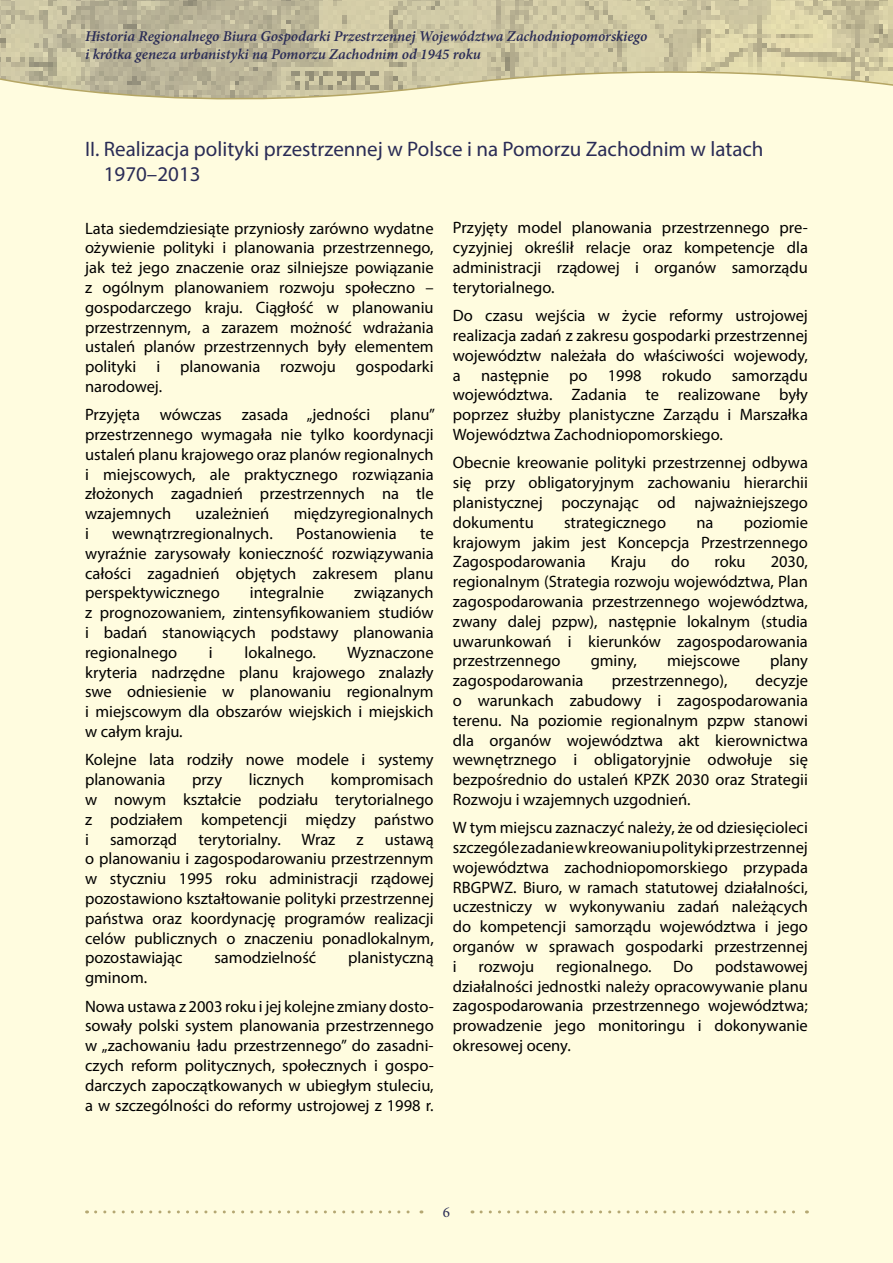
<style>
.page{position:relative;width:893px;height:1263px;background:#fff}
.page>*{position:absolute;margin:0;border:0;box-sizing:border-box;transform-origin:0 0}
.t1{font:21px/25.2px "Myriad Pro";color:#2a2c56}
.t2{font:16.5px/19.8px "Myriad Pro";color:#000;text-align:justify}
.t3{font:italic 600 15px/18px "Minion Pro";letter-spacing:-.005em;color:#2a2c56}
.t4{font:15px "Minion Pro";color:#2a2c56}
</style>
<div class="page">
<div style="left:0;top:129px;width:893px;height:1134px;background:#fffcdf"></div>
<svg style="left:0;top:0;width:893px;height:129px;background:#dad4b4"></svg>
<svg style="left:96px;top:1210px;width:326px;height:3px"></svg>
<svg style="left:481px;top:1210px;width:326px;height:3px"></svg>
<p class="t3" style="left:85px;top:27px;width:564px">Historia Regionalnego Biura Gospodarki Przestrzennej Województwa Zachodniopomorskiego i krótka geneza urbanistyki na Pomorzu Zachodnim od 1945 roku</p>
<p class="t1" style="left:104px;top:136px;width:661px;text-indent:-19px">II. Realizacja polityki przestrzennej w Polsce i na Pomorzu Zachodnim w latach<br>1970–2013</p>
<p class="t2" style="left:85px;top:218px;width:350px">Lata siedemdziesiąte przyniosły zarówno wydatne ożywienie polityki i planowania przestrzennego, jak też jego znaczenie oraz silniejsze powiązanie z ogólnym planowaniem rozwoju społeczno – gospodarczego kraju. Ciągłość w planowaniu przestrzennym, a zarazem możność wdrażania ustaleń planów przestrzennych były elementem polityki i planowania rozwoju gospodarki narodowej.</p>
<p class="t2" style="left:85px;top:404px;width:352px">Przyjęta wówczas zasada „jedności planu” przestrzennego wymagała nie tylko koordynacji ustaleń planu krajowego oraz planów regionalnych i miejscowych, ale praktycznego rozwiązania złożonych zagadnień przestrzennych na tle wzajemnych</p>
<p class="t2" style="left:196px;top:503px;width:75px">uzależnień</p>
<p class="t2" style="left:294px;top:503px;width:142px">międzyregionalnych</p>
<p class="t2" style="left:85px;top:523px;width:5px">i</p>
<p class="t2" style="left:112px;top:523px;width:162px">wewnątrzregionalnych.</p>
<p class="t2" style="left:296px;top:523px;width:102px">Postanowienia</p>
<p class="t2" style="left:85px;top:523px;width:350px;text-indent:335px">te wyraźnie zarysowały konieczność rozwiązywania całości zagadnień objętych zakresem planu perspektywicznego</p>
<p class="t2" style="left:85px;top:583px;width:350px;text-indent:269px">związanych z prognozowaniem, zintensyfikowaniem studiów i badań stanowiących podstawy planowania regionalnego</p>
<p class="t2" style="left:250px;top:583px;width:76px">integralnie</p>
<p class="t2" style="left:209px;top:642px;width:5px">i</p>
<p class="t2" style="left:244px;top:642px;width:73px">lokalnego.</p>
<p class="t2" style="left:85px;top:642px;width:350px;text-indent:262px">Wyznaczone kryteria nadrzędne planu krajowego znalazły swe odniesienie w planowaniu regionalnym i miejscowym dla obszarów wiejskich i miejskich w całym kraju.</p>
<p class="t2" style="left:85px;top:750px;width:350px">Kolejne lata rodziły nowe modele i systemy planowania</p>
<p class="t2" style="left:85px;top:769px;width:350px;text-indent:246px">kompromisach w nowym kształcie podziału terytorialnego z podziałem kompetencji między państwo i</p>
<p class="t2" style="left:192px;top:769px;width:32px">przy</p>
<p class="t2" style="left:249px;top:769px;width:57px">licznych</p>
<p class="t2" style="left:110px;top:829px;width:69px">samorząd</p>
<p class="t2" style="left:198px;top:829px;width:138px">terytorialny. Wraz</p>
<p class="t2" style="left:357px;top:829px;width:9px">z</p>
<p class="t2" style="left:85px;top:829px;width:350px;text-indent:300px">ustawą o planowaniu i zagospodarowaniu przestrzennym w styczniu 1995 roku administracji rządowej pozostawiono kształtowanie polityki przestrzennej państwa oraz koordynację programów realizacji celów publicznych o znaczeniu ponadlokalnym, pozostawiając</p>
<p class="t2" style="left:214px;top:948px;width:103px">samodzielność</p>
<p class="t2" style="left:348px;top:948px;width:87px">planistyczną</p>
<p class="t2" style="left:85px;top:963px;width:350px;line-height:28.3px">gminom.<br>Nowa ustawa z 2003 roku i jej kolejne zmiany dosto-</p>
<p class="t2" style="left:85px;top:1015px;width:350px">sowały polski system planowania przestrzennego w „zachowaniu ładu przestrzennego” do zasadni&shy;czych reform politycznych, społecznych i gospo&shy;darczych zapoczątkowanych w ubiegłym stuleciu, a w szczególności do reformy ustrojowej z 1998 r.</p>
<p class="t2" style="left:453px;top:218px;width:357px">Przyjęty model planowania przestrzennego pre&shy;cyzyjniej określił relacje oraz kompetencje dla administracji rządowej i organów samorządu terytorialnego.</p>
<p class="t2" style="left:453px;top:305px;width:357px">Do czasu wejścia w życie reformy ustrojowej realizacja zadań z zakresu gospodarki przestrzennej województw należała do właściwości wojewody, a następnie po 1998 rokudo samorządu województwa. Zadania te realizowane były poprzez służby planistyczne Zarządu i Marszałka Województwa Zachodniopomorskiego.</p>
<p class="t2" style="left:453px;top:453px;width:357px">Obecnie kreowanie polityki przestrzennej odbywa się przy obligatoryjnym zachowaniu hierarchii planistycznej poczynając od najważniejszego dokumentu</p>
<p class="t2" style="left:453px;top:512px;width:357px;text-indent:291px">poziomie krajowym jakim jest Koncepcja Przestrzennego Zagospodarowania</p>
<p class="t2" style="left:564px;top:512px;width:103px">strategicznego</p>
<p class="t2" style="left:696px;top:512px;width:19px">na</p>
<p class="t2" style="left:611px;top:552px;width:37px">Kraju</p>
<p class="t2" style="left:671px;top:552px;width:20px">do</p>
<p class="t2" style="left:714px;top:552px;width:33px">roku</p>
<p class="t2" style="left:453px;top:552px;width:357px;text-indent:318px">2030, regionalnym (Strategia rozwoju województwa, Plan zagospodarowania przestrzennego województwa, zwany dalej pzpw), następnie lokalnym (studia uwarunkowań i kierunków zagospodarowania przestrzennego</p>
<p class="t2" style="left:591px;top:651px;width:48px">gminy,</p>
<p class="t2" style="left:667px;top:651px;width:74px">miejscowe</p>
<p class="t2" style="left:770px;top:651px;width:39px">plany</p>
<p class="t2" style="left:453px;top:670px;width:357px;text-indent:303px">decyzje o warunkach zabudowy i zagospodarowania terenu. Na poziomie regionalnym pzpw stanowi dla organów województwa akt kierownictwa wewnętrznego i obligatoryjnie odwołuje się bezpośrednio do ustaleń KPZK 2030 oraz Strategii Rozwoju i wzajemnych uzgodnień.</p>
<p class="t2" style="left:453px;top:817px;width:357px">W tym miejscu zaznaczyć należy, że od dziesięcioleci szczególe zadanie w kreowaniu polityki przestrzennej województwa zachodniopomorskiego przypada RBGPWZ. Biuro, w ramach statutowej działalności, uczestniczy w wykonywaniu zadań należących do kompetencji samorządu województwa i jego organów w sprawach gospodarki przestrzennej i</p>
<p class="t2" style="left:453px;top:670px;width:132px">zagospodarowania</p>
<p class="t2" style="left:612px;top:670px;width:117px">przestrzennego),</p>
<p class="t2" style="left:453px;top:956px;width:357px;text-indent:262px">podstawowej działalności jednostki należy opracowywanie planu zagospodarowania przestrzennego województwa; prowadzenie jego monitoringu i dokonywanie okresowej oceny.</p>
<p class="t2" style="left:479px;top:956px;width:57px">rozwoju</p>
<p class="t2" style="left:556px;top:956px;width:97px">regionalnego.</p>
<p class="t2" style="left:673px;top:956px;width:22px">Do</p>
<p class="t4" style="left:443px;top:1202px;width:9px">6</p>
</div>
